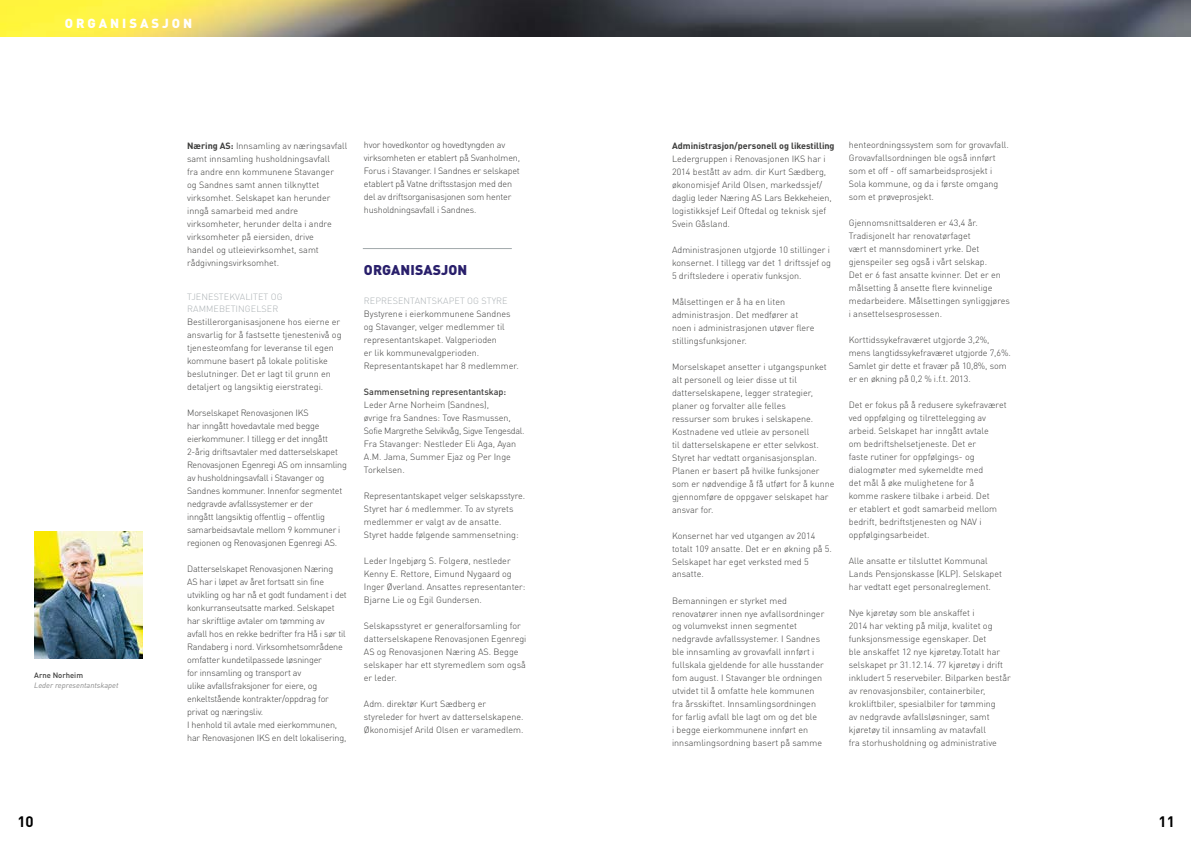
<style>
.page{position:relative;width:1191px;height:842px;background:#fff}
.page>*{position:absolute;margin:0;border:0;box-sizing:border-box;transform-origin:0 0}
.t1{font:700 15px "DINOT";color:#000}
.t2{font:900 14px "DINOT";letter-spacing:.01em;color:#291f6b}
.t3{font:900 13px "DINOT";letter-spacing:.23em;color:#fff}
.t4{font:300 9px/13px "DINOT";color:#3c3c3b}
.t5{font:300 9px/13px "DINOT";letter-spacing:-.02em;color:#3c3c3b}
.t6{font:300 9px/12px "DINOT";letter-spacing:.01em;color:#abb1b4}
.t7{font:700 9px "DINOT";color:#3c3c3b}
.t8{font:500 9px "DINOT";color:#3c3c3b}
.t9{font:italic 7.7px "DINOT";color:#878787}
.t10{font:500 7.7px "DINOT";color:#3c3c3b}
.s1{font-weight:700}
</style>
<div class="page">
<img style="left:0;top:0;width:1191px;height:36px">
<img style="left:34px;top:531px;width:109px;height:128px">
<hr style="left:363px;top:248px;width:149px;height:1px;background:#a1a8ab">
<h3 class="t3" style="left:65px;top:15px;width:129px">ORGANISASJON</h3>
<p class="t10" style="left:34px;top:670px;width:50px">Arne Norheim</p>
<p class="t9" style="left:34px;top:681px;width:86px">Leder representantskapet</p>
<p class="t4" style="left:187px;top:139px;width:162px"><span class="s1">Næring AS:</span> Innsamling av næringsavfall samt innsamling husholdningsavfall<br>fra andre enn kommunene Stavanger<br>og Sandnes samt annen tilknyttet virksomhet. Selskapet kan herunder inngå samarbeid med andre virksomheter, herunder delta i andre virksomheter på eiersiden, drive<br>handel og utleievirksomhet, samt rådgivningsvirksomhet.</p>
<p class="t6" style="left:187px;top:291px;width:97px">TJENESTEKVALITET OG<br>RAMMEBETINGELSER</p>
<p class="t4" style="left:187px;top:315px;width:156px">Bestillerorganisasjonene hos eierne er ansvarlig for å fastsette tjenestenivå og tjenesteomfang for leveranse til egen kommune basert på lokale politiske beslutninger. Det er lagt til grunn en detaljert og langsiktig eierstrategi.</p>
<p class="t5" style="left:187px;top:406px;width:161px">Morselskapet Renovasjonen IKS<br>har inngått hovedavtale med begge eierkommuner. I tillegg er det inngått 2-årig driftsavtaler med datterselskapet Renovasjonen Egenregi AS om innsamling av husholdningsavfall i Stavanger og Sandnes kommuner. Innenfor segmentet nedgravde avfallssystemer er der<br>inngått langsiktig offentlig – offentlig samarbeidsavtale mellom 9 kommuner i regionen og Renovasjonen Egenregi AS.</p>
<p class="t5" style="left:187px;top:562px;width:161px">Datterselskapet Renovasjonen Næring<br>AS har i løpet av året fortsatt sin fine utvikling og har nå et godt fundament i det konkurranseutsatte marked. Selskapet har skriftlige avtaler om tømming av avfall hos en rekke bedrifter fra Hå i sør til Randaberg i nord. Virksomhetsområdene omfatter kundetilpassede løsninger<br>for innsamling og transport av<br>ulike avfallsfraksjoner for eiere, og enkeltstående kontrakter/oppdrag for privat og næringsliv.<br>I henhold til avtale med eierkommunen, har Renovasjonen IKS en delt lokalisering,</p>
<p class="t5" style="left:364px;top:139px;width:158px">hvor hovedkontor og hovedtyngden av virksomheten er etablert på Svanholmen, Forus i Stavanger. I Sandnes er selskapet etablert på Vatne driftsstasjon med den del av driftsorganisasjonen som henter husholdningsavfall i Sandnes.</p>
<h2 class="t2" style="left:364px;top:260px;width:105px">ORGANISASJON</h2>
<p class="t6" style="left:364px;top:294px;width:145px">REPRESENTANTSKAPET OG STYRE</p>
<p class="t4" style="left:364px;top:307px;width:156px">Bystyrene i eierkommunene Sandnes og Stavanger, velger medlemmer til representantskapet. Valgperioden<br>er lik kommunevalgperioden.<br>Representantskapet har 8 medlemmer.</p>
<p class="t8" style="left:364px;top:386px;width:144px">Sammensetning representantskap:</p>
<p class="t4" style="left:364px;top:398px;width:162px">Leder Arne Norheim (Sandnes),<br>øvrige fra Sandnes: Tove Rasmussen,<br>Sofie Margrethe Selvikvåg, Sigve Tengesdal.<br>Fra Stavanger: Nestleder Eli Aga, Ayan<br>A.M. Jama, Summer Ejaz og Per Inge<br>Torkelsen.</p>
<p class="t4" style="left:364px;top:489px;width:163px">Representantskapet velger selskapsstyre.<br>Styret har 6 medlemmer. To av styrets medlemmer er valgt av de ansatte.<br>Styret hadde følgende sammensetning:</p>
<p class="t4" style="left:364px;top:554px;width:163px">Leder Ingebjørg S. Folgerø, nestleder Kenny E. Rettore, Eimund Nygaard og Inger Øverland. Ansattes representanter:<br>Bjarne Lie og Egil Gundersen.</p>
<p class="t4" style="left:364px;top:619px;width:164px">Selskapsstyret er generalforsamling for datterselskapene Renovasjonen Egenregi AS og Renovasjonen Næring AS. Begge selskaper har ett styremedlem som også er leder.</p>
<p class="t4" style="left:364px;top:697px;width:161px">Adm. direktør Kurt Sædberg er styreleder for hvert av datterselskapene.<br>Økonomisjef Arild Olsen er varamedlem.</p>
<p class="t7" style="left:672px;top:139px;width:164px">Administrasjon/personell og likestilling</p>
<p class="t4" style="left:672px;top:152px;width:161px">Ledergruppen i Renovasjonen IKS har i 2014 bestått av adm. dir Kurt Sædberg, økonomisjef Arild Olsen, markedssjef/ daglig leder Næring AS Lars Bekkeheien, logistikksjef Leif Oftedal og teknisk sjef Svein Gåsland.</p>
<p class="t4" style="left:672px;top:243px;width:160px">Administrasjonen utgjorde 10 stillinger i konsernet. I tillegg var det 1 driftssjef og<br>5 driftsledere i operativ funksjon.</p>
<p class="t4" style="left:672px;top:295px;width:144px">Målsettingen er å ha en liten administrasjon. Det medfører at noen i administrasjonen utøver flere stillingsfunksjoner.</p>
<p class="t4" style="left:672px;top:360px;width:164px">Morselskapet ansetter i utgangspunket alt personell og leier disse ut til datterselskapene, legger strategier, planer og forvalter alle felles<br>ressurser som brukes i selskapene.<br>Kostnadene ved utleie av personell<br>til datterselskapene er etter selvkost.<br>Styret har vedtatt organisasjonsplan.<br>Planen er basert på hvilke funksjoner som er nødvendige å få utført for å kunne gjennomføre de oppgaver selskapet har ansvar for.</p>
<p class="t4" style="left:672px;top:529px;width:161px">Konsernet har ved utgangen av 2014 totalt 109 ansatte. Det er en økning på 5.<br>Selskapet har eget verksted med 5 ansatte.</p>
<p class="t4" style="left:672px;top:594px;width:154px">Bemanningen er styrket med renovatører innen nye avfallsordninger og volumvekst innen segmentet nedgravde avfallssystemer. I Sandnes ble innsamling av grovavfall innført i fullskala gjeldende for alle husstander fom august. I Stavanger ble ordningen utvidet til å omfatte hele kommunen fra årsskiftet. Innsamlingsordningen for farlig avfall ble lagt om og det ble<br>i begge eierkommunene innført en innsamlingsordning basert på samme</p>
<p class="t4" style="left:849px;top:139px;width:162px">henteordningssystem som for grovavfall.<br>Grovavfallsordningen ble også innført som et off - off samarbeidsprosjekt i Sola kommune, og da i første omgang som et prøveprosjekt.</p>
<p class="t4" style="left:849px;top:217px;width:163px">Gjennomsnittsalderen er 43,4 år.<br>Tradisjonelt har renovatørfaget<br>vært et mannsdominert yrke. Det gjenspeiler seg også i vårt selskap.<br>Det er 6 fast ansatte kvinner. Det er en målsetting å ansette flere kvinnelige medarbeidere. Målsettingen synliggjøres i ansettelsesprosessen.</p>
<p class="t4" style="left:849px;top:334px;width:163px">Korttidssykefraværet utgjorde 3,2%, mens langtidssykefraværet utgjorde 7,6%.<br>Samlet gir dette et fravær på 10,8%, som er en økning på 0,2 % i.f.t. 2013.</p>
<p class="t4" style="left:849px;top:399px;width:159px">Det er fokus på å redusere sykefraværet ved oppfølging og tilrettelegging av arbeid. Selskapet har inngått avtale<br>om bedriftshelsetjeneste. Det er<br>faste rutiner for oppfølgings- og dialogmøter med sykemeldte med<br>det mål å øke mulighetene for å<br>komme raskere tilbake i arbeid. Det<br>er etablert et godt samarbeid mellom bedrift, bedriftstjenesten og NAV i oppfølgingsarbeidet.</p>
<p class="t4" style="left:849px;top:554px;width:155px">Alle ansatte er tilsluttet Kommunal<br>Lands Pensjonskasse (KLP). Selskapet har vedtatt eget personalreglement.</p>
<p class="t4" style="left:849px;top:606px;width:164px">Nye kjøretøy som ble anskaffet i<br>2014 har vekting på miljø, kvalitet og funksjonsmessige egenskaper. Det<br>ble anskaffet 12 nye kjøretøy.Totalt har selskapet pr 31.12.14. 77 kjøretøy i drift inkludert 5 reservebiler. Bilparken består av renovasjonsbiler, containerbiler, krokliftbiler, spesialbiler for tømming<br>av nedgravde avfallsløsninger, samt kjøretøy til innsamling av matavfall<br>fra storhusholdning og administrative</p>
<h1 class="t1" style="left:17px;top:812px;width:18px">10</h1>
<h1 class="t1" style="left:1158px;top:812px;width:18px">11</h1>
</div>
